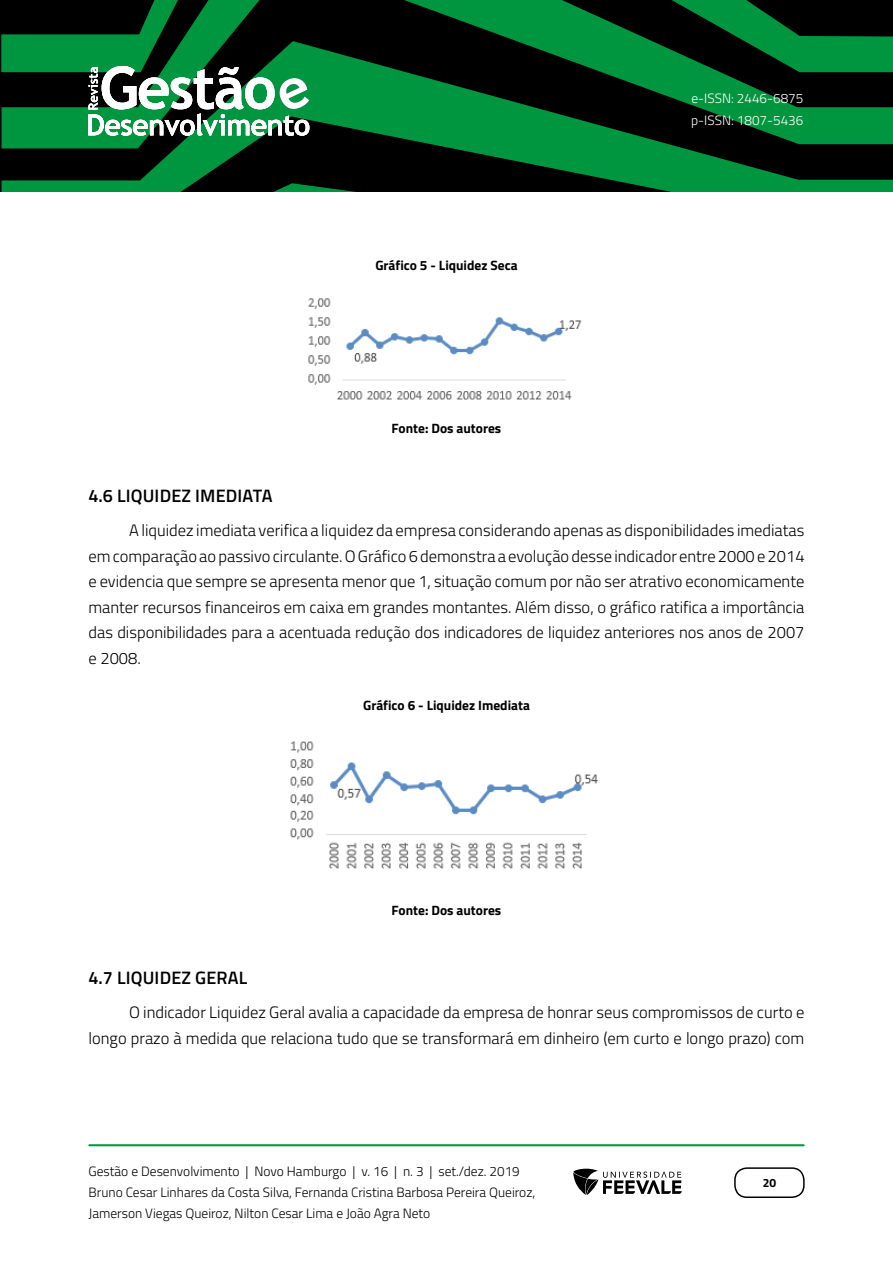
<style>
.page{position:relative;width:893px;height:1263px;background:#fff}
.page>*{position:absolute;margin:0;border:0;box-sizing:border-box;transform-origin:0 0}
.t1{font:600 18px "Titillium Web";letter-spacing:.01em;color:#000}
.t2{font:300 16.5px/25.5px "Titillium Web";color:#000;text-align:justify}
.t3{font:300 13.5px/21px "Titillium Web";color:#000}
.t4{font:700 13.5px "Titillium Web";color:#000}
.t5{font:300 13.5px/22.5px "Titillium Web";color:#fff}
.t6{font:700 12px "Titillium Web";color:#000}
</style>
<div class="page">
<svg style="left:2px;top:0;width:891px;height:41px;background:#003516"></svg>
<svg style="left:2px;top:41px;width:891px;height:142px;background:#004a1f"></svg>
<svg style="left:2px;top:183px;width:891px;height:9px;background:#004f21"></svg>
<hr style="left:89px;top:1144px;width:715px;height:2px;background:#009640">
<div style="left:734px;top:1167px;width:71px;height:31px;border:2px solid #000;border-radius:12px"></div>
<svg style="left:573px;top:1169px;width:109px;height:26px"></svg>
<svg style="left:88px;top:66px;width:221px;height:70px"></svg>
<img style="left:308px;top:298px;width:274px;height:102px">
<img style="left:290px;top:741px;width:308px;height:128px">
<p class="t4" style="left:375px;top:255px;width:144px">Gráfico 5 - Liquidez Seca</p>
<p class="t4" style="left:392px;top:418px;width:111px">Fonte: Dos autores</p>
<p class="t5" style="left:691px;top:86px;width:114px">e-ISSN: 2446-6875 p-ISSN: 1807-5436</p>
<p class="t1" style="left:88px;top:482px;width:186px">4.6 LIQUIDEZ IMEDIATA</p>
<p class="t2" style="left:88px;top:517px;width:718px;text-indent:41px">A liquidez imediata verifica a liquidez da empresa considerando apenas as disponibilidades imediatas em comparação ao passivo circulante. O Gráfico 6 demonstra a evolução desse indicador entre 2000 e 2014 e evidencia que sempre se apresenta menor que 1, situação comum por não ser atrativo economicamente manter recursos financeiros em caixa em grandes montantes. Além disso, o gráfico ratifica a importância das disponibilidades para a acentuada redução dos indicadores de liquidez anteriores nos anos de 2007 e 2008.</p>
<p class="t4" style="left:363px;top:695px;width:168px">Gráfico 6 - Liquidez Imediata</p>
<p class="t4" style="left:392px;top:900px;width:111px">Fonte: Dos autores</p>
<p class="t1" style="left:88px;top:964px;width:160px">4.7 LIQUIDEZ GERAL</p>
<p class="t2" style="left:88px;top:999px;width:717px;text-align:right">O indicador Liquidez Geral avalia a capacidade da empresa de honrar seus compromissos de curto e longo prazo à medida que relaciona tudo que se transformará em dinheiro (em curto e longo prazo) com</p>
<p class="t3" style="left:88px;top:1160px;width:448px">Gestão e Desenvolvimento | Novo Hamburgo | v. 16 | n. 3 | set./dez. 2019<br>Bruno Cesar Linhares da Costa Silva, Fernanda Cristina Barbosa Pereira Queiroz,<br>Jamerson Viegas Queiroz, Nilton Cesar Lima e João Agra Neto</p>
<p class="t6" style="left:763px;top:1174px;width:15px">20</p>
</div>
